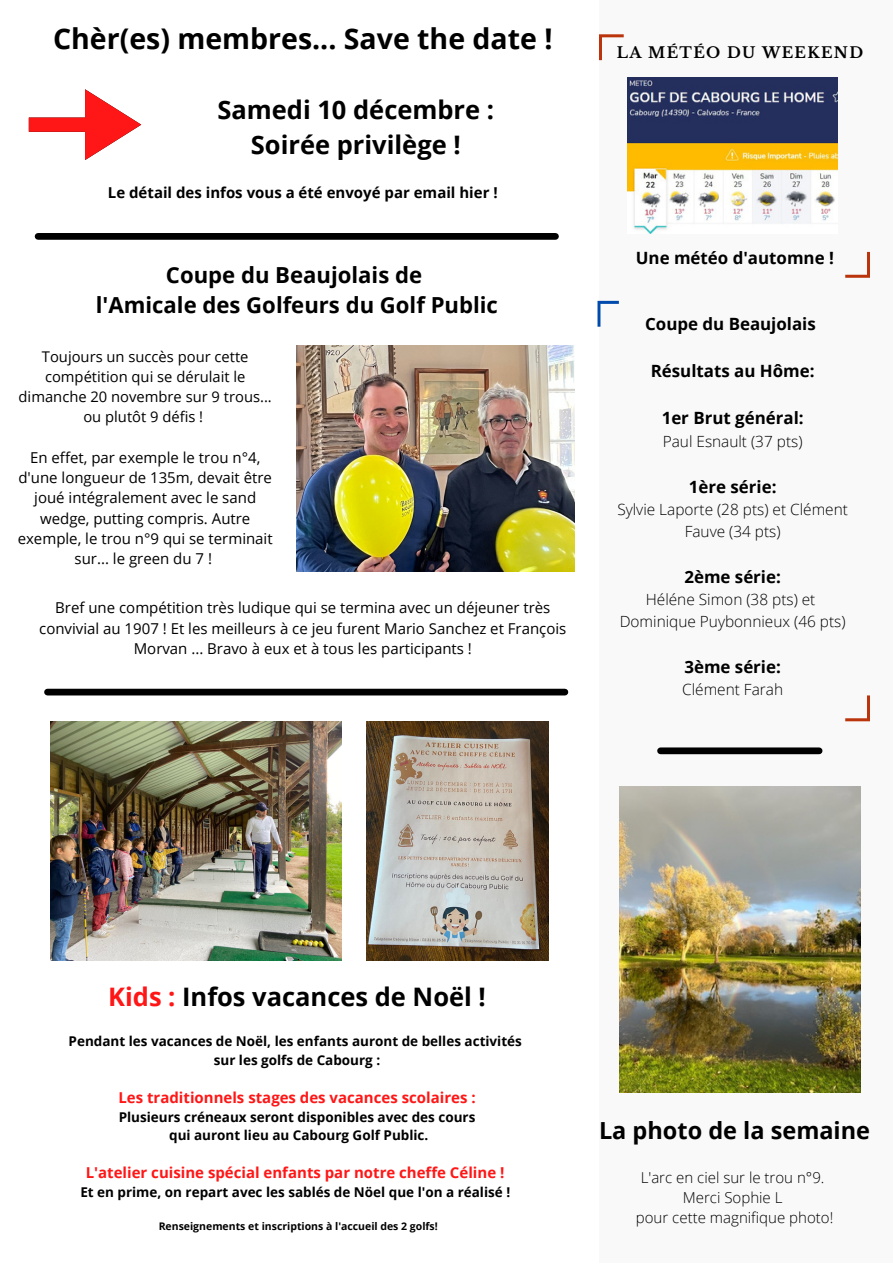
<style>
.page{position:relative;width:893px;height:1264px;background:#fff}
.page>*{position:absolute;margin:0;border:0;box-sizing:border-box;transform-origin:0 0}
.t1{font:700 28.5px "Open Sans";color:#000}
.t2{font:700 25.5px/34.8px "Open Sans";color:#000;text-align:center}
.t3{font:700 23.55px "Open Sans";color:#000}
.t4{font:700 22.05px/30.3px "Open Sans";color:#000;text-align:center}
.t5{font:700 16.95px "Open Sans";color:#000}
.t6{font:300 15.45px/21.3px "Open Sans";color:#000;text-align:center}
.t7{font:15px/20.2px "Open Sans";color:#000;text-align:center}
.t8{font:700 15px "Open Sans";color:#ff1616}
.t9{font:300 15px/20.2px "Open Sans";color:#000;text-align:center}
.t10{font:700 15px "Open Sans";color:#000}
.t11{font:700 15px "Libre Baskerville";letter-spacing:.09em;color:#000}
.t12{font:14.7px/20.2px "Open Sans";color:#000;text-align:center}
.t13{font:700 13.5px/18.3px "Open Sans";color:#000;text-align:center}
.t14{font:700 10.5px "Open Sans";color:#000}
.s1{color:#ff1616}
</style>
<div class="page">
<div style="left:599px;top:0;width:293px;height:1262px;background:#f9f9f9"></div>
<svg style="left:599px;top:34px;width:24px;height:26px"></svg>
<svg style="left:597px;top:301px;width:21px;height:26px"></svg>
<svg style="left:845px;top:252px;width:24px;height:26px"></svg>
<div style="left:660px;top:747px;width:159px;height:7px;background:#000"></div>
<svg style="left:845px;top:695px;width:24px;height:26px"></svg>
<div style="left:38px;top:233px;width:517px;height:7px;background:#000"></div>
<img style="left:627px;top:77px;width:210px;height:156px">
<img style="left:619px;top:786px;width:241px;height:306px">
<svg style="left:29px;top:89px;width:112px;height:71px"></svg>
<div style="left:47px;top:688px;width:518px;height:7px;background:#000"></div>
<img style="left:51px;top:721px;width:290px;height:239px">
<img style="left:366px;top:721px;width:182px;height:239px">
<img style="left:297px;top:345px;width:277px;height:226px">
<h1 class="t1" style="left:53px;top:18px;width:501px">Chèr(es) membres... Save the date !</h1>
<h2 class="t2" style="left:217px;top:92px;width:278px">Samedi 10 décembre :<br>Soirée privilège !</h2>
<p class="t10" style="left:108px;top:182px;width:391px">Le détail des infos vous a été envoyé par email hier !</p>
<h3 class="t4" style="left:96px;top:259px;width:403px">Coupe du Beaujolais de<br>l'Amicale des Golfeurs du Golf Public</h3>
<p class="t12" style="left:19px;top:346px;width:255px">Toujours un succès pour cette compétition qui se dérulait le dimanche 20 novembre sur 9 trous... ou plutôt 9 défis !</p>
<p class="t7" style="left:18px;top:447px;width:256px">En effet, par exemple le trou n°4, d'une longueur de 135m, devait être joué intégralement avec le sand wedge, putting compris. Autre exemple, le trou n°9 qui se terminait sur... le green du 7 !</p>
<p class="t7" style="left:39px;top:597px;width:528px">Bref une compétition très ludique qui se termina avec un déjeuner très convivial au 1907 ! Et les meilleurs à ce jeu furent Mario Sanchez et François<br>Morvan ... Bravo à eux et à tous les participants !</p>
<p class="t11" style="left:616px;top:44px;width:248px">LA MÉTÉO DU WEEKEND</p>
<p class="t5" style="left:635px;top:246px;width:199px">Une météo d'automne !</p>
<p class="t5" style="left:645px;top:312px;width:172px">Coupe du Beaujolais</p>
<p class="t5" style="left:650px;top:359px;width:165px">Résultats au Hôme:</p>
<p class="t5" style="left:661px;top:406px;width:143px">1er Brut général:</p>
<p class="t6" style="left:662px;top:430px;width:141px">Paul Esnault (37 pts)</p>
<p class="t5" style="left:688px;top:475px;width:89px">1ère série:</p>
<p class="t6" style="left:617px;top:499px;width:232px">Sylvie Laporte (28 pts) et Clément<br>Fauve (34 pts)</p>
<p class="t5" style="left:684px;top:564px;width:98px">2ème série:</p>
<p class="t6" style="left:619px;top:588px;width:227px">Héléne Simon (38 pts) et<br>Dominique Puybonnieux (46 pts)</p>
<p class="t5" style="left:684px;top:654px;width:98px">3ème série:</p>
<p class="t6" style="left:682px;top:678px;width:102px">Clément Farah</p>
<h2 class="t2" style="left:108px;top:978px;width:379px"><span class="s1">Kids :</span> Infos vacances de Noël !</h2>
<p class="t13" style="left:69px;top:1031px;width:455px">Pendant les vacances de Noël, les enfants auront de belles activités sur les golfs de Cabourg :</p>
<p class="t8" style="left:118px;top:1087px;width:358px">Les traditionnels stages des vacances scolaires :</p>
<p class="t13" style="left:119px;top:1107px;width:358px">Plusieurs créneaux seront disponibles avec des cours qui auront lieu au Cabourg Golf Public.</p>
<p class="t8" style="left:86px;top:1162px;width:420px">L'atelier cuisine spécial enfants par notre cheffe Céline !</p>
<p class="t13" style="left:80px;top:1182px;width:431px">Et en prime, on repart avec les sablés de Nöel que l'on a réalisé !</p>
<p class="t14" style="left:159px;top:1218px;width:281px">Renseignements et inscriptions à l'accueil des 2 golfs!</p>
<h3 class="t3" style="left:599px;top:1113px;width:272px">La photo de la semaine</h3>
<p class="t9" style="left:635px;top:1166px;width:199px">L'arc en ciel sur le trou n°9.<br>Merci Sophie L<br>pour cette magnifique photo!</p>
</div>
